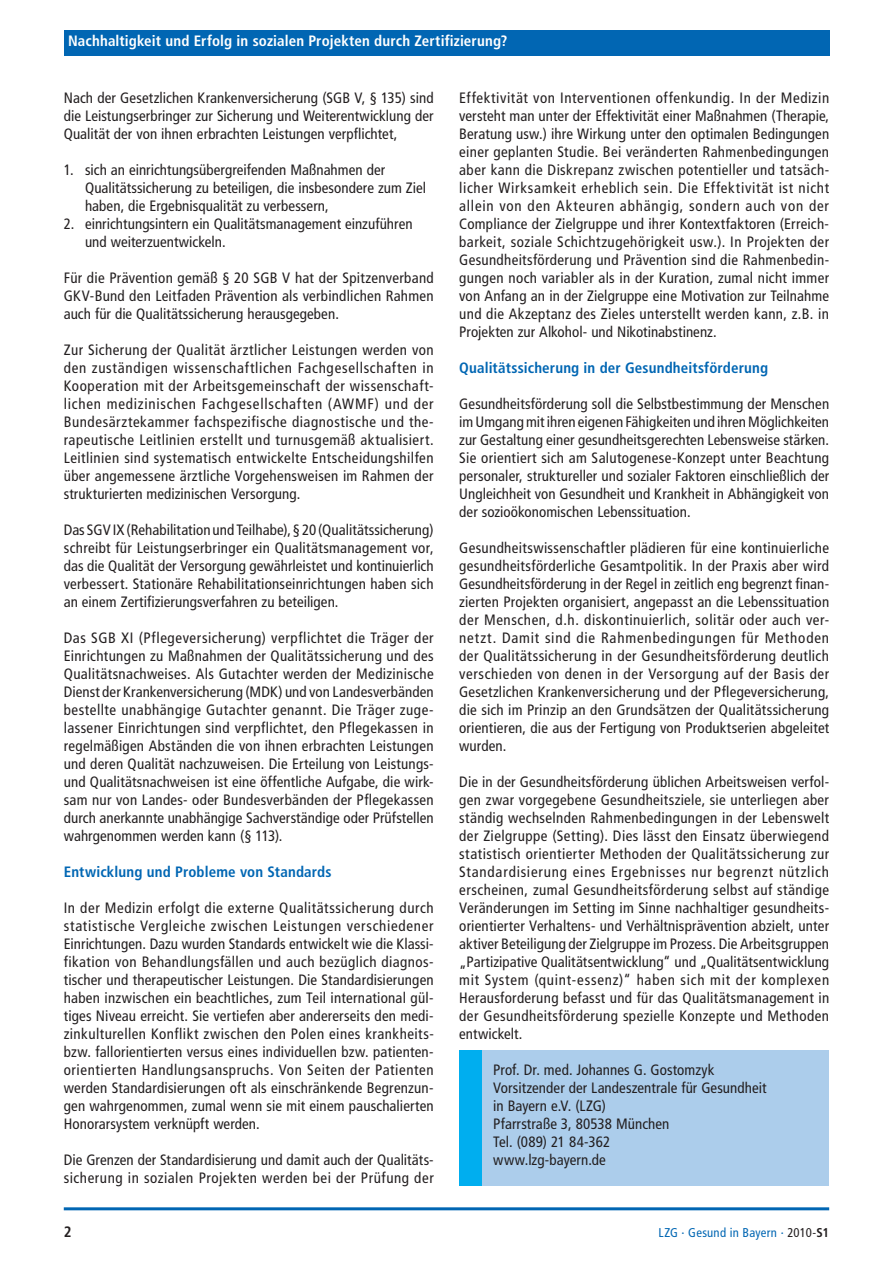
<style>
.page{position:relative;width:893px;height:1263px;background:#fff}
.page>*{position:absolute;margin:0;border:0;box-sizing:border-box;transform-origin:0 0}
.t1{font:condensed 15px/18px "Frutiger LT";letter-spacing:.005em;color:#231f20;text-align:justify}
.t2{font:700 condensed 15px "Frutiger LT";letter-spacing:.01em;color:#0166b3}
.t3{font:700 condensed 15px "Frutiger LT";letter-spacing:.005em;color:#fff}
.t4{font:700 condensed 15px "Frutiger LT";color:#231f20}
.t5{font:condensed 12.75px "Frutiger LT";letter-spacing:.02em;color:#0166b3}
.s1{color:#231f20}
.s2{font-weight:700;color:#231f20}
</style>
<div class="page">
<hr style="left:64px;top:1207px;width:765px;height:3px;background:#0166b3">
<div style="left:64px;top:30px;width:765px;height:25px;background:#0166b3"></div>
<div style="left:459px;top:1050px;width:370px;height:136px;background:#accdeb"></div>
<div style="left:459px;top:1050px;width:23px;height:136px;background:#00aeef"></div>
<p class="t3" style="left:68px;top:32px;width:441px">Nachhaltigkeit und Erfolg in sozialen Projekten durch Zertifizierung?</p>
<p class="t1" style="left:64px;top:89px;width:371px">Nach der Gesetzlichen Krankenversicherung (SGB V, § 135) sind die Leistungserbringer zur Sicherung und Weiterentwicklung der Qualität der von ihnen erbrachten Leistungen verpflichtet,</p>
<p class="t1" style="left:85px;top:161px;width:343px;text-align:left;text-indent:-21px">1. sich an einrichtungsübergreifenden Maßnahmen der<br>Qualitätssicherung zu beteiligen, die insbesondere zum Ziel haben, die Ergebnisqualität zu verbessern,</p>
<p class="t1" style="left:85px;top:215px;width:329px;text-indent:-21px">2. einrichtungsintern ein Qualitätsmanagement einzuführen und weiterzuentwickeln.</p>
<p class="t1" style="left:64px;top:269px;width:372px">Für die Prävention gemäß § 20 SGB V hat der Spitzenverband GKV-Bund den Leitfaden Prävention als verbindlichen Rahmen auch für die Qualitätssicherung herausgegeben.</p>
<p class="t1" style="left:64px;top:341px;width:371px">Zur Sicherung der Qualität ärztlicher Leistungen werden von den zuständigen wissenschaftlichen Fachgesellschaften in Kooperation mit der Arbeitsgemeinschaft der wissenschaft&shy;lichen medizinischen Fachgesellschaften (AWMF) und der Bundesärztekammer fachspezifische diagnostische und the&shy;rapeutische Leitlinien erstellt und turnusgemäß aktualisiert.<br>Leitlinien sind systematisch entwickelte Entscheidungshilfen über angemessene ärztliche Vorgehensweisen im Rahmen der strukturierten medizinischen Versorgung.</p>
<p class="t1" style="left:64px;top:521px;width:371px">Das SGV IX (Rehabilitation und Teilhabe), § 20 (Qualitätssicherung) schreibt für Leistungserbringer ein Qualitätsmanagement vor, das die Qualität der Versorgung gewährleistet und kontinuierlich verbessert. Stationäre Rehabilitationseinrichtungen haben sich an einem Zertifizierungsverfahren zu beteiligen.</p>
<p class="t1" style="left:64px;top:629px;width:371px">Das SGB XI (Pflegeversicherung) verpflichtet die Träger der Einrichtungen zu Maßnahmen der Qualitätssicherung und des Qualitätsnachweises. Als Gutachter werden der Medizinische Dienst der Krankenversicherung (MDK) und von Landesverbänden bestellte unabhängige Gutachter genannt. Die Träger zuge&shy;lassener Einrichtungen sind verpflichtet, den Pflegekassen in regelmäßigen Abständen die von ihnen erbrachten Leistungen und deren Qualität nachzuweisen. Die Erteilung von Leistungs&shy;und Qualitätsnachweisen ist eine öffentliche Aufgabe, die wirk&shy;sam nur von Landes- oder Bundesverbänden der Pflegekassen durch anerkannte unabhängige Sachverständige oder Prüfstellen wahrgenommen werden kann (§ 113).</p>
<p class="t2" style="left:64px;top:863px;width:269px">Entwicklung und Probleme von Standards</p>
<p class="t1" style="left:64px;top:899px;width:371px">In der Medizin erfolgt die externe Qualitätssicherung durch statistische Vergleiche zwischen Leistungen verschiedener Einrichtungen. Dazu wurden Standards entwickelt wie die Klassi&shy;fikation von Behandlungsfällen und auch bezüglich diagnos&shy;tischer und therapeutischer Leistungen. Die Standardisierungen haben inzwischen ein beachtliches, zum Teil international gül&shy;tiges Niveau erreicht. Sie vertiefen aber andererseits den medi&shy;zinkulturellen Konflikt zwischen den Polen eines krankheits&shy;bzw. fallorientierten versus eines individuellen bzw. patienten&shy;orientierten Handlungsanspruchs. Von Seiten der Patienten werden Standardisierungen oft als einschränkende Begrenzun&shy;gen wahrgenommen, zumal wenn sie mit einem pauschalierten Honorarsystem verknüpft werden.</p>
<p class="t1" style="left:64px;top:1151px;width:372px">Die Grenzen der Standardisierung und damit auch der Qualitäts&shy;sicherung in sozialen Projekten werden bei der Prüfung der</p>
<p class="t1" style="left:459px;top:89px;width:371px">Effektivität von Interventionen offenkundig. In der Medizin versteht man unter der Effektivität einer Maßnahmen (Therapie, Beratung usw.) ihre Wirkung unter den optimalen Bedingungen einer geplanten Studie. Bei veränderten Rahmenbedingungen aber kann die Diskrepanz zwischen potentieller und tatsäch&shy;licher Wirksamkeit erheblich sein. Die Effektivität ist nicht allein von den Akteuren abhängig, sondern auch von der Compliance der Zielgruppe und ihrer Kontextfaktoren (Erreich&shy;barkeit, soziale Schichtzugehörigkeit usw.). In Projekten der Gesundheitsförderung und Prävention sind die Rahmenbedin&shy;gungen noch variabler als in der Kuration, zumal nicht immer von Anfang an in der Zielgruppe eine Motivation zur Teilnahme und die Akzeptanz des Zieles unterstellt werden kann, z.B. in Projekten zur Alkohol- und Nikotinabstinenz.</p>
<p class="t2" style="left:459px;top:359px;width:310px">Qualitätssicherung in der Gesundheitsförderung</p>
<p class="t1" style="left:459px;top:395px;width:371px">Gesundheitsförderung soll die Selbstbestimmung der Menschen im Umgang mit ihren eigenen Fähigkeiten und ihren Möglichkeiten zur Gestaltung einer gesundheitsgerechten Lebensweise stärken.<br>Sie orientiert sich am Salutogenese-Konzept unter Beachtung personaler, struktureller und sozialer Faktoren einschließlich der Ungleichheit von Gesundheit und Krankheit in Abhängigkeit von der sozioökonomischen Lebenssituation.</p>
<p class="t1" style="left:459px;top:539px;width:372px">Gesundheitswissenschaftler plädieren für eine kontinuierliche gesundheitsförderliche Gesamtpolitik. In der Praxis aber wird Gesundheitsförderung in der Regel in zeitlich eng begrenzt finan&shy;zierten Projekten organisiert, angepasst an die Lebenssituation der Menschen, d.h. diskontinuierlich, solitär oder auch ver&shy;netzt. Damit sind die Rahmenbedingungen für Methoden der Qualitätssicherung in der Gesundheitsförderung deutlich verschieden von denen in der Versorgung auf der Basis der Gesetzlichen Krankenversicherung und der Pflegeversicherung, die sich im Prinzip an den Grundsätzen der Qualitätssicherung orientieren, die aus der Fertigung von Produktserien abgeleitet wurden.</p>
<p class="t1" style="left:459px;top:773px;width:371px">Die in der Gesundheitsförderung üblichen Arbeitsweisen verfol&shy;gen zwar vorgegebene Gesundheitsziele, sie unterliegen aber ständig wechselnden Rahmenbedingungen in der Lebenswelt der Zielgruppe (Setting). Dies lässt den Einsatz überwiegend statistisch orientierter Methoden der Qualitätssicherung zur Standardisierung eines Ergebnisses nur begrenzt nützlich erscheinen, zumal Gesundheitsförderung selbst auf ständige Veränderungen im Setting im Sinne nachhaltiger gesundheits&shy;orientierter Verhaltens- und Verhältnisprävention abzielt, unter aktiver Beteiligung der Zielgruppe im Prozess. Die Arbeitsgruppen „Partizipative Qualitätsentwicklung“ und „Qualitätsentwicklung mit System (quint-essenz)“ haben sich mit der komplexen Herausforderung befasst und für das Qualitätsmanagement in der Gesundheitsförderung spezielle Konzepte und Methoden entwickelt.</p>
<p class="t1" style="left:493px;top:1061px;width:275px;text-align:left">Prof. Dr. med. Johannes G. Gostomzyk<br>Vorsitzender der Landeszentrale für Gesundheit in Bayern e.V. (LZG)<br>Pfarrstraße 3, 80538 München<br>Tel. (089) 21 84-362<br>www.lzg-bayern.de</p>
<p class="t4" style="left:64px;top:1223px;width:9px">2</p>
<p class="t5" style="left:659px;top:1225px;width:172px">LZG · Gesund in Bayern · <span class="s1">2010-</span><span class="s2">S1</span></p>
</div>
